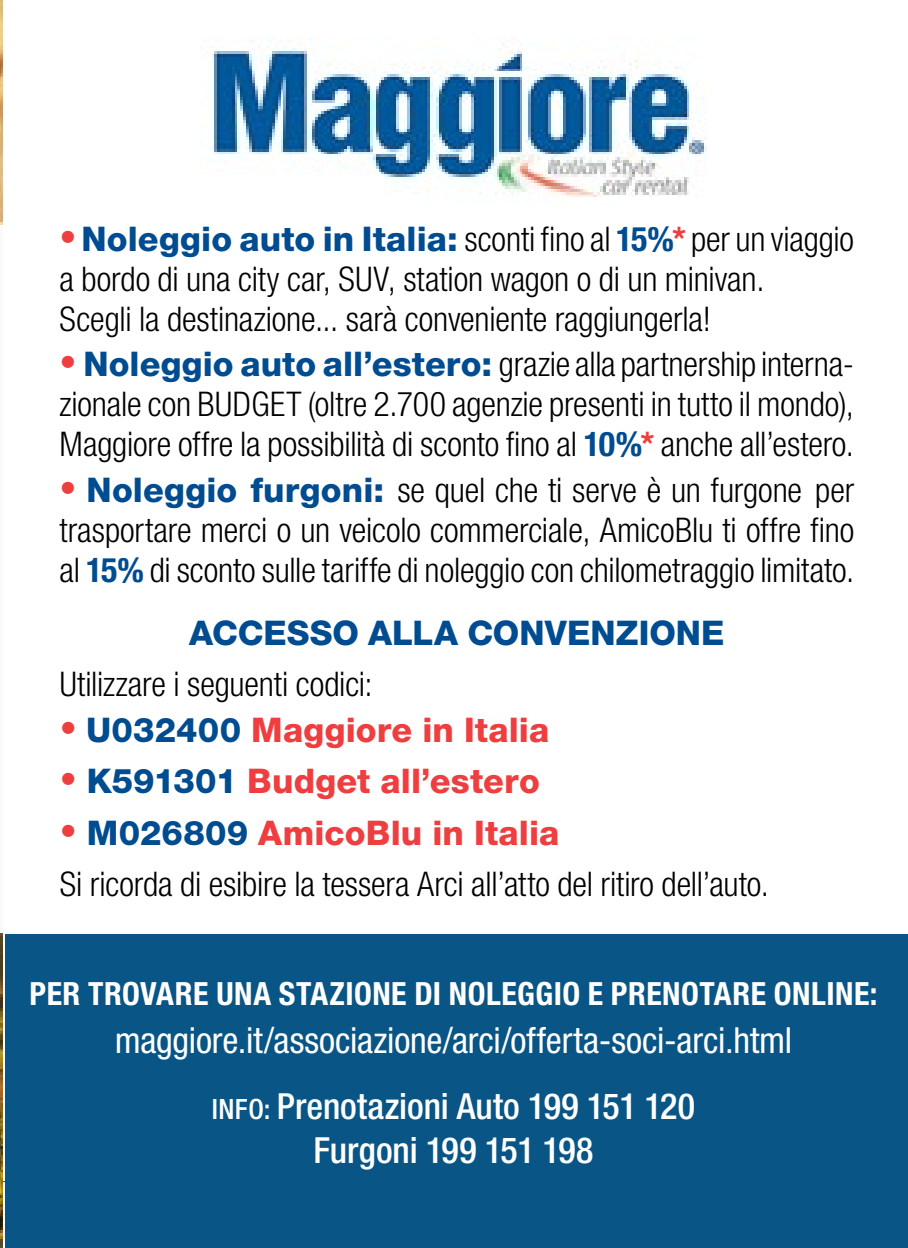
<style>
.page{position:relative;width:908px;height:1248px;background:#fff}
.page>*{position:absolute;margin:0;border:0;box-sizing:border-box;transform-origin:0 0}
.t1{font:condensed 36px/66.8px "Helvetica Neue LT Std";letter-spacing:-.005em;color:#fff;text-align:center}
.t2{font:500 condensed 36px "Helvetica Neue LT Std";letter-spacing:-.005em;color:#fff}
.t3{font:300 condensed 34px/40px "Helvetica Neue LT Std";letter-spacing:-.005em;color:#000}
.t4{font:800 34px "Helvetica Neue LT Std";letter-spacing:.005em;color:#ef3e3f}
.t5{font:800 34px "Helvetica Neue LT Std";color:#004c91}
.t6{font:700 condensed 32px "Helvetica Neue LT Std";letter-spacing:.015em;color:#fff}
.s1{font-weight:800;font-stretch:normal;color:#ef3e3f}
.s2{font-weight:800;font-stretch:normal;color:#004c91}
.s3{font-weight:700;color:#004c91}
.s4{font-weight:700;color:#ef3e3f}
.s5{color:#004c91}
.s6{font-weight:500;font-size:28px}
.s7{font-weight:500}
</style>
<div class="page">
<hr style="left:0;top:1180px;width:907px;height:2px;background:#00717c">
<img style="left:0;top:0;width:3px;height:1247px">
<div style="left:6px;top:934px;width:901px;height:313px;background:#085586"></div>
<img style="left:212px;top:43px;width:495px;height:154px">
<p class="t3" style="left:60px;top:218px;width:795px"><span class="s1">•</span><span class="s2">Noleggio auto in Italia:</span> sconti fino al <span class="s3">15%</span><span class="s4">*</span> per un viaggio a bordo di una city car, SUV, station wagon o di un minivan.<br>Scegli la destinazione... sarà conveniente raggiungerla!</p>
<p class="t3" style="left:60px;top:344px;width:795px;text-align:justify"><span class="s1">•</span> <span class="s2">Noleggio auto all’estero:</span> grazie alla partnership interna&shy;zionale con BUDGET (oltre 2.700 agenzie presenti in tutto il mondo), Maggiore offre la possibilità di sconto fino al <span class="s3">10%</span><span class="s4">*</span> anche all’estero.</p>
<p class="t3" style="left:60px;top:470px;width:795px;text-align:justify"><span class="s1">•</span> <span class="s2">Noleggio furgoni:</span> se quel che ti serve è un furgone per trasportare merci o un veicolo commerciale, AmicoBlu ti offre fino al <span class="s3">15%</span> di sconto sulle tariffe di noleggio con chilometraggio limitato.</p>
<p class="t5" style="left:189px;top:612px;width:98px">Access</p>
<p class="t5" style="left:332px;top:612px;width:367px">o alla convenzione</p>
<p class="t3" style="left:60px;top:664px;width:314px">Utilizzare i seguenti codici:</p>
<p class="t4" style="left:60px;top:709px;width:491px">• <span class="s5">U032400</span> Maggiore in Italia</p>
<p class="t4" style="left:60px;top:760px;width:481px">• <span class="s5">K591301</span> Budget all’estero</p>
<p class="t3" style="left:60px;top:806px;width:710px;line-height:51.2px"><span class="s1">•</span> <span class="s2">M026809</span> <span class="s1">AmicoBlu in Italia<br></span>Si ricorda di esibire la tessera Arci all’atto del ritiro dell’auto.</p>
<p class="t6" style="left:30px;top:974px;width:849px">PER TROVARE UNA STAZIONE DI NOLEGGIO E PRENOTARE ONLINE:</p>
<p class="t1" style="left:115px;top:1006px;width:678px">maggiore.it/associazione/arci/offerta-soci-arci.html<br><span class="s6">INFO:</span> <span class="s7">Prenotazioni Auto 199 151 120</span></p>
<p class="t2" style="left:313px;top:1129px;width:281px">Furgoni 199 151 198</p>
</div>
